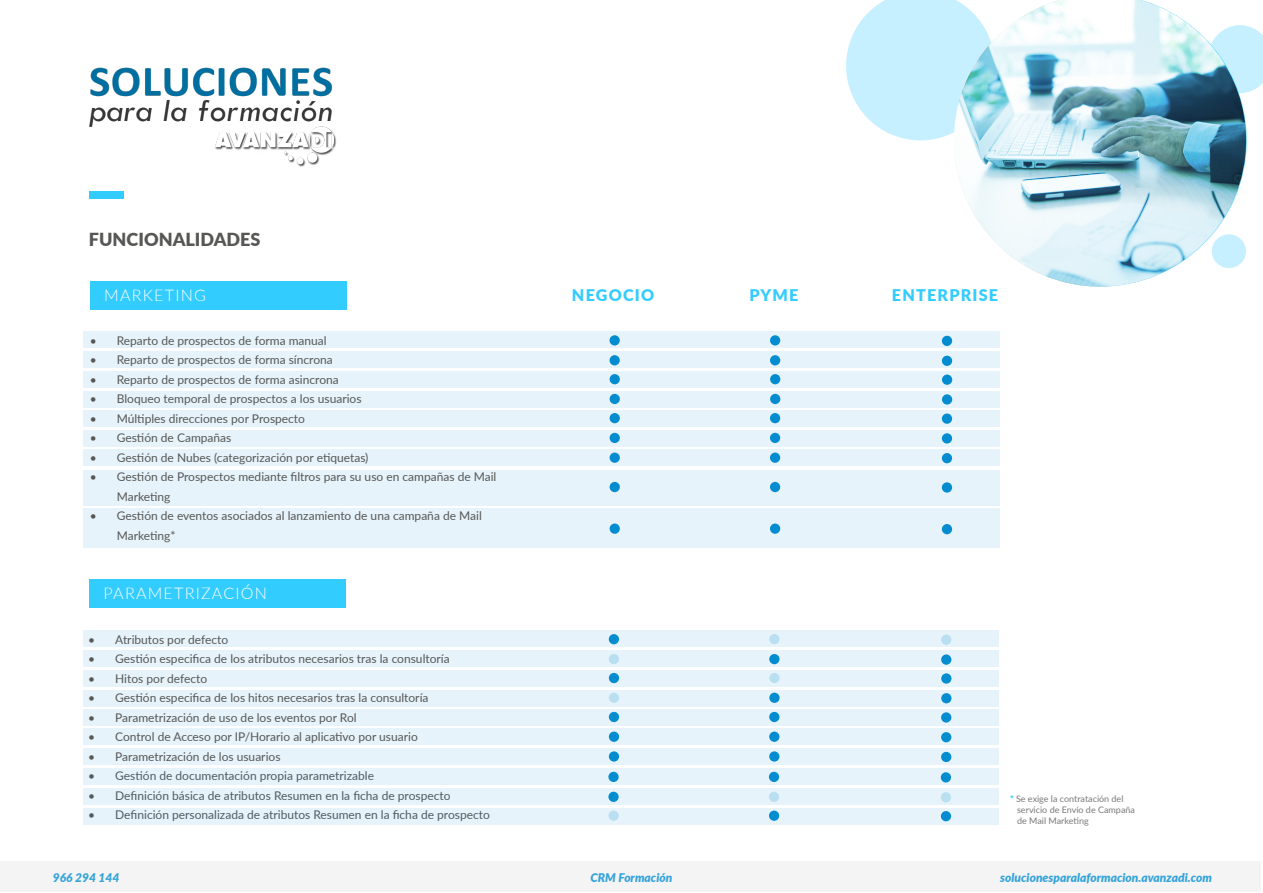
<style>
.page{position:relative;width:1263px;height:893px;background:#fff}
.page>*{position:absolute;margin:0;border:0;box-sizing:border-box;transform-origin:0 0}
.t1{font:900 18px "Lato";color:#575756}
.t2{font:300 16.05px "Lato";letter-spacing:.075em;color:#fff}
.t3{font:900 16.05px "Lato";letter-spacing:.075em;color:#3cf}
.t4{font:12px/19.5px "Lato";color:#575756}
.t5{font:italic 900 12px "Lato";color:#35a4da}
.t6{font:9px/10.8px "Lato";color:#797979}
.s1{font-weight:900;color:#3cf}
</style>
<div class="page">
<div style="left:0;top:861px;width:1261px;height:31px;background:#f5f4f4"></div>
<div style="left:89px;top:191px;width:35px;height:7px;background:#3cf"></div>
<div style="left:83px;top:332px;width:916px;height:16px;background:#e6f3fa"></div>
<div style="left:83px;top:352px;width:916px;height:16px;background:#e6f3fa"></div>
<div style="left:83px;top:371px;width:916px;height:16px;background:#e6f3fa"></div>
<div style="left:83px;top:391px;width:916px;height:16px;background:#e6f3fa"></div>
<div style="left:83px;top:410px;width:916px;height:16px;background:#e6f3fa"></div>
<div style="left:83px;top:430px;width:916px;height:16px;background:#e6f3fa"></div>
<div style="left:83px;top:450px;width:916px;height:16px;background:#e6f3fa"></div>
<div style="left:83px;top:470px;width:916px;height:35px;background:#e6f3fa"></div>
<div style="left:83px;top:509px;width:916px;height:39px;background:#e6f3fa"></div>
<div style="left:90px;top:281px;width:257px;height:28px;background:#3cf"></div>
<div style="left:770px;top:355px;width:10px;height:10px;background:#038dd0;border-radius:50%"></div>
<div style="left:942px;top:356px;width:10px;height:10px;background:#038dd0;border-radius:50%"></div>
<div style="left:609px;top:355px;width:11px;height:10px;background:#038dd0;border-radius:50%"></div>
<div style="left:770px;top:413px;width:10px;height:10px;background:#038dd0;border-radius:50%"></div>
<div style="left:942px;top:413px;width:10px;height:11px;background:#038dd0;border-radius:50%"></div>
<div style="left:610px;top:413px;width:10px;height:10px;background:#038dd0;border-radius:50%"></div>
<div style="left:770px;top:433px;width:10px;height:10px;background:#038dd0;border-radius:50%"></div>
<div style="left:942px;top:433px;width:10px;height:10px;background:#038dd0;border-radius:50%"></div>
<div style="left:610px;top:433px;width:10px;height:10px;background:#038dd0;border-radius:50%"></div>
<div style="left:770px;top:453px;width:10px;height:10px;background:#038dd0;border-radius:50%"></div>
<div style="left:942px;top:453px;width:10px;height:10px;background:#038dd0;border-radius:50%"></div>
<div style="left:610px;top:453px;width:10px;height:10px;background:#038dd0;border-radius:50%"></div>
<div style="left:770px;top:482px;width:10px;height:10px;background:#038dd0;border-radius:50%"></div>
<div style="left:942px;top:482px;width:10px;height:11px;background:#038dd0;border-radius:50%"></div>
<div style="left:610px;top:482px;width:10px;height:10px;background:#038dd0;border-radius:50%"></div>
<div style="left:770px;top:524px;width:10px;height:10px;background:#038dd0;border-radius:50%"></div>
<div style="left:942px;top:524px;width:10px;height:10px;background:#038dd0;border-radius:50%"></div>
<div style="left:610px;top:524px;width:10px;height:10px;background:#038dd0;border-radius:50%"></div>
<div style="left:770px;top:335px;width:10px;height:10px;background:#038dd0;border-radius:50%"></div>
<div style="left:942px;top:336px;width:10px;height:10px;background:#038dd0;border-radius:50%"></div>
<div style="left:609px;top:335px;width:11px;height:10px;background:#038dd0;border-radius:50%"></div>
<div style="left:770px;top:374px;width:10px;height:10px;background:#038dd0;border-radius:50%"></div>
<div style="left:942px;top:375px;width:10px;height:10px;background:#038dd0;border-radius:50%"></div>
<div style="left:610px;top:374px;width:10px;height:10px;background:#038dd0;border-radius:50%"></div>
<div style="left:770px;top:394px;width:10px;height:10px;background:#038dd0;border-radius:50%"></div>
<div style="left:942px;top:394px;width:10px;height:11px;background:#038dd0;border-radius:50%"></div>
<div style="left:610px;top:394px;width:10px;height:10px;background:#038dd0;border-radius:50%"></div>
<div style="left:83px;top:631px;width:915px;height:16px;background:#e6f3fa"></div>
<div style="left:83px;top:650px;width:915px;height:17px;background:#e6f3fa"></div>
<div style="left:83px;top:670px;width:915px;height:16px;background:#e6f3fa"></div>
<div style="left:83px;top:690px;width:915px;height:16px;background:#e6f3fa"></div>
<div style="left:83px;top:709px;width:915px;height:16px;background:#e6f3fa"></div>
<div style="left:83px;top:729px;width:915px;height:16px;background:#e6f3fa"></div>
<div style="left:83px;top:749px;width:915px;height:16px;background:#e6f3fa"></div>
<div style="left:89px;top:579px;width:257px;height:29px;background:#3cf"></div>
<div style="left:83px;top:768px;width:915px;height:16px;background:#e6f3fa"></div>
<div style="left:83px;top:788px;width:915px;height:16px;background:#e6f3fa"></div>
<div style="left:83px;top:808px;width:915px;height:16px;background:#e6f3fa"></div>
<div style="left:769px;top:654px;width:10px;height:10px;background:#038dd0;border-radius:50%"></div>
<div style="left:941px;top:654px;width:10px;height:11px;background:#038dd0;border-radius:50%"></div>
<div style="left:609px;top:654px;width:10px;height:10px;background:#b9dff1;border-radius:50%"></div>
<div style="left:769px;top:712px;width:10px;height:10px;background:#038dd0;border-radius:50%"></div>
<div style="left:941px;top:712px;width:10px;height:11px;background:#038dd0;border-radius:50%"></div>
<div style="left:609px;top:712px;width:10px;height:10px;background:#038dd0;border-radius:50%"></div>
<div style="left:769px;top:732px;width:10px;height:10px;background:#038dd0;border-radius:50%"></div>
<div style="left:941px;top:732px;width:10px;height:10px;background:#038dd0;border-radius:50%"></div>
<div style="left:609px;top:732px;width:10px;height:10px;background:#038dd0;border-radius:50%"></div>
<div style="left:769px;top:751px;width:10px;height:11px;background:#038dd0;border-radius:50%"></div>
<div style="left:941px;top:752px;width:10px;height:10px;background:#038dd0;border-radius:50%"></div>
<div style="left:609px;top:751px;width:10px;height:11px;background:#038dd0;border-radius:50%"></div>
<div style="left:769px;top:634px;width:10px;height:10px;background:#b9dff1;border-radius:50%"></div>
<div style="left:941px;top:635px;width:10px;height:10px;background:#b9dff1;border-radius:50%"></div>
<div style="left:609px;top:634px;width:10px;height:10px;background:#038dd0;border-radius:50%"></div>
<div style="left:769px;top:673px;width:10px;height:10px;background:#b9dff1;border-radius:50%"></div>
<div style="left:941px;top:673px;width:10px;height:11px;background:#038dd0;border-radius:50%"></div>
<div style="left:609px;top:673px;width:10px;height:10px;background:#038dd0;border-radius:50%"></div>
<div style="left:769px;top:693px;width:10px;height:10px;background:#038dd0;border-radius:50%"></div>
<div style="left:941px;top:693px;width:10px;height:10px;background:#038dd0;border-radius:50%"></div>
<div style="left:609px;top:693px;width:10px;height:10px;background:#b9dff1;border-radius:50%"></div>
<div style="left:769px;top:792px;width:10px;height:10px;background:#b9dff1;border-radius:50%"></div>
<div style="left:941px;top:792px;width:10px;height:10px;background:#b9dff1;border-radius:50%"></div>
<div style="left:608px;top:792px;width:11px;height:10px;background:#038dd0;border-radius:50%"></div>
<div style="left:769px;top:772px;width:10px;height:10px;background:#038dd0;border-radius:50%"></div>
<div style="left:941px;top:772px;width:10px;height:10px;background:#038dd0;border-radius:50%"></div>
<div style="left:608px;top:772px;width:11px;height:10px;background:#038dd0;border-radius:50%"></div>
<div style="left:769px;top:811px;width:10px;height:10px;background:#038dd0;border-radius:50%"></div>
<div style="left:941px;top:811px;width:10px;height:10px;background:#038dd0;border-radius:50%"></div>
<div style="left:608px;top:811px;width:11px;height:10px;background:#b9dff1;border-radius:50%"></div>
<img style="left:89px;top:67px;width:247px;height:100px">
<svg style="left:846px;top:0;width:108px;height:140px;background:#cef2ff"></svg>
<svg style="left:1247px;top:26px;width:16px;height:67px"></svg>
<svg style="left:954px;top:0;width:293px;height:287px"></svg>
<h1 class="t1" style="left:89px;top:226px;width:173px">FUNCIONALIDADES</h1>
<h2 class="t2" style="left:104px;top:284px;width:103px">MARKETING</h2>
<p class="t4" style="left:90px;top:330px;width:238px">• Reparto de prospectos de forma manual</p>
<p class="t4" style="left:90px;top:350px;width:245px">• Reparto de prospectos de forma síncrona</p>
<p class="t4" style="left:90px;top:369px;width:251px">• Reparto de prospectos de forma asincrona</p>
<p class="t4" style="left:90px;top:389px;width:273px">• Bloqueo temporal de prospectos a los usuarios</p>
<p class="t4" style="left:90px;top:408px;width:217px">• Múltiples direcciones por Prospecto</p>
<p class="t4" style="left:90px;top:428px;width:143px">• Gestión de Campañas</p>
<p class="t4" style="left:90px;top:447px;width:280px">• Gestión de Nubes (categorización por etiquetas)</p>
<p class="t4" style="left:117px;top:467px;width:381px;text-indent:-27px">• Gestión de Prospectos mediante filtros para su uso en campañas de Mail<br>Marketing</p>
<p class="t4" style="left:117px;top:506px;width:367px;text-indent:-27px">• Gestión de eventos asociados al lanzamiento de una campaña de Mail<br>Marketing*</p>
<h2 class="t2" style="left:104px;top:582px;width:165px">PARAMETRIZACIÓN</h2>
<p class="t4" style="left:88px;top:629px;width:141px">• Atributos por defecto</p>
<p class="t4" style="left:88px;top:649px;width:363px">• Gestión especifica de los atributos necesarios tras la consultoría</p>
<p class="t4" style="left:88px;top:668px;width:121px">• Hitos por defecto</p>
<p class="t4" style="left:88px;top:688px;width:342px">• Gestión especifica de los hitos necesarios tras la consultoría</p>
<p class="t4" style="left:88px;top:707px;width:270px">• Parametrización de uso de los eventos por Rol</p>
<p class="t4" style="left:88px;top:727px;width:331px">• Control de Acceso por IP/Horario al aplicativo por usuario</p>
<p class="t4" style="left:88px;top:746px;width:194px">• Parametrización de los usuarios</p>
<p class="t4" style="left:88px;top:766px;width:287px">• Gestión de documentación propia parametrizable</p>
<p class="t4" style="left:88px;top:785px;width:364px">• Definición básica de atributos Resumen en la ficha de prospecto</p>
<p class="t4" style="left:88px;top:805px;width:403px">• Definición personalizada de atributos Resumen en la ficha de prospecto</p>
<h2 class="t3" style="left:572px;top:283px;width:84px">NEGOCIO</h2>
<h2 class="t3" style="left:749px;top:283px;width:51px">PYME</h2>
<h2 class="t3" style="left:892px;top:283px;width:108px">ENTERPRISE</h2>
<p class="t6" style="left:1017px;top:793px;width:119px;text-indent:-7px"><span class="s1">*</span> Se exige la contratación del servicio de Envío de Campaña de Mail Marketing</p>
<p class="t5" style="left:53px;top:868px;width:68px">966 294 144</p>
<p class="t5" style="left:590px;top:868px;width:83px">CRM Formación</p>
<p class="t5" style="left:1000px;top:868px;width:213px">solucionesparalaformacion.avanzadi.com</p>
</div>
